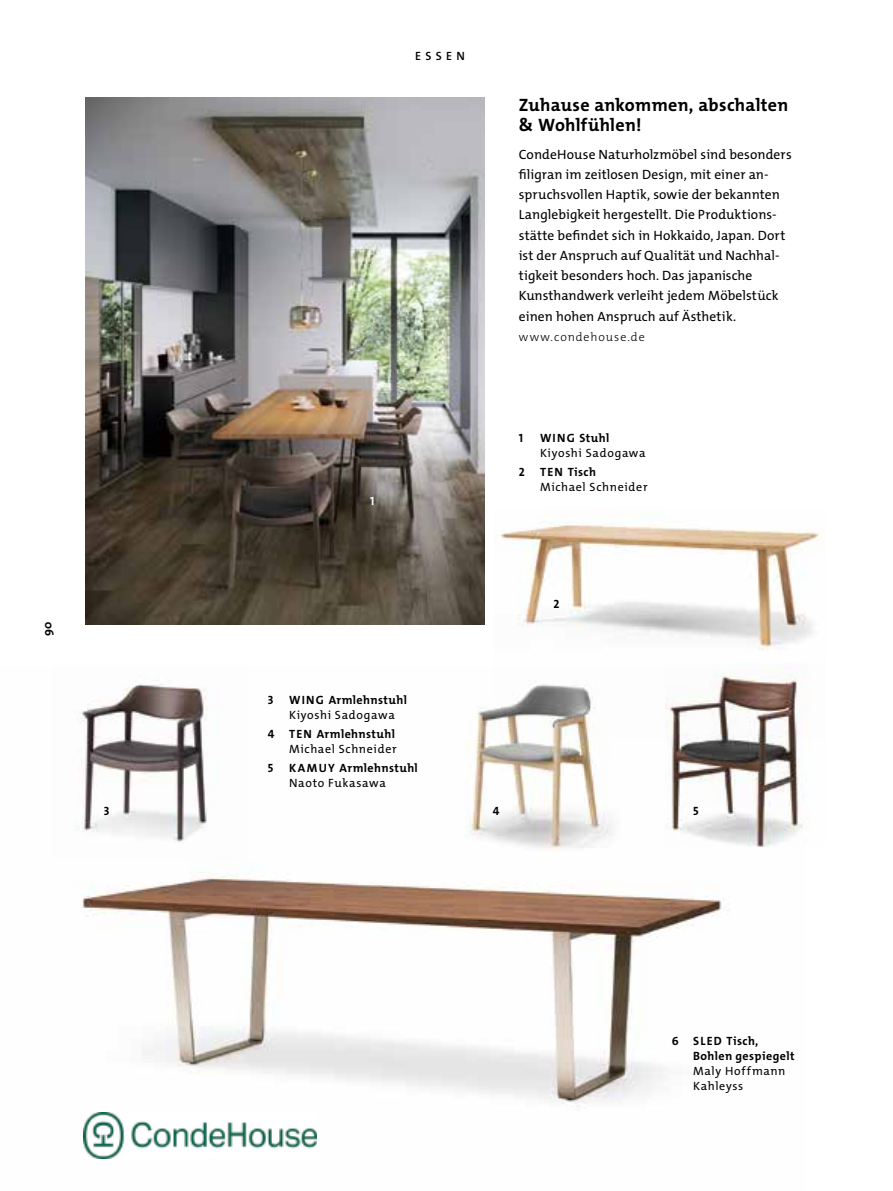
<style>
.page{position:relative;width:893px;height:1191px;background:#fff}
.page>*{position:absolute;margin:0;border:0;box-sizing:border-box;transform-origin:0 0}
.t1{font:700 18px/20.2px "The Mix Os F";letter-spacing:.015em;color:#000}
.t2{font:13.5px/20.2px "The Mix Os F";letter-spacing:.005em;color:#000}
.t3{font:700 12px/15px "The Mix Os F";letter-spacing:.035em;color:#000}
.t4{font:12px/15px "The Mix Os F";letter-spacing:.055em;color:#000}
.t5{font:300 12px "The Mix Os F";letter-spacing:.08em;color:#000}
.t6{font:600 12px "The Mix Os F";letter-spacing:.36em;color:#000}
.t7{font:700 12px "The Mix Os F";color:#fff}
</style>
<div class="page">
<img style="left:80px;top:846px;width:690px;height:313px">
<img style="left:85px;top:98px;width:400px;height:526px">
<img style="left:496px;top:521px;width:324px;height:129px">
<img style="left:441px;top:684px;width:191px;height:175px">
<img style="left:665px;top:673px;width:138px;height:173px">
<img style="left:75px;top:684px;width:171px;height:174px">
<img style="left:84px;top:1112px;width:232px;height:46px">
<p class="t3" style="left:40px;top:636px;width:16px;rotate:-90deg">90</p>
<p class="t6" style="left:415px;top:48px;width:51px">ESSEN</p>
<p class="t7" style="left:370px;top:493px;width:6px">1</p>
<p class="t3" style="left:268px;top:692px;width:7px">3</p>
<p class="t3" style="left:289px;top:692px;width:119px">WING Armlehnstuhl</p>
<p class="t4" style="left:289px;top:707px;width:107px">Kiyoshi Sadogawa</p>
<p class="t3" style="left:268px;top:726px;width:129px">4 TEN Armlehnstuhl</p>
<p class="t4" style="left:289px;top:741px;width:109px">Michael Schneider</p>
<p class="t3" style="left:268px;top:760px;width:7px">5</p>
<p class="t3" style="left:289px;top:760px;width:130px">KAMUY Armlehnstuhl</p>
<p class="t4" style="left:289px;top:775px;width:98px">Naoto Fukasawa</p>
<h1 class="t1" style="left:519px;top:94px;width:271px">Zuhause ankommen, abschalten &amp; Wohlfühlen!</h1>
<p class="t2" style="left:519px;top:144px;width:274px">CondeHouse Naturholzmöbel sind besonders filigran im zeitlosen Design, mit einer an&shy;spruchsvollen Haptik, sowie der bekannten Langlebigkeit hergestellt. Die Produktions&shy;stätte befindet sich in Hokkaido, Japan. Dort ist der Anspruch auf Qualität und Nachhal&shy;tigkeit besonders hoch. Das japanische Kunsthandwerk verleiht jedem Möbelstück einen hohen Anspruch auf Ästhetik.</p>
<p class="t5" style="left:519px;top:329px;width:127px">www.condehouse.de</p>
<p class="t3" style="left:519px;top:431px;width:6px">1</p>
<p class="t3" style="left:540px;top:431px;width:71px">WING Stuhl</p>
<p class="t4" style="left:540px;top:446px;width:107px">Kiyoshi Sadogawa</p>
<p class="t3" style="left:519px;top:465px;width:7px">2</p>
<p class="t3" style="left:540px;top:465px;width:57px">TEN Tisch</p>
<p class="t4" style="left:540px;top:480px;width:109px">Michael Schneider</p>
<p class="t3" style="left:554px;top:597px;width:7px">2</p>
<p class="t3" style="left:104px;top:803px;width:7px">3</p>
<p class="t3" style="left:493px;top:803px;width:8px">4</p>
<p class="t3" style="left:693px;top:803px;width:7px">5</p>
<p class="t3" style="left:693px;top:1034px;width:103px;text-indent:-21px">6 SLED Tisch,<br>Bohlen gespiegelt</p>
<p class="t4" style="left:693px;top:1064px;width:94px">Maly Hoffmann<br>Kahleyss</p>
</div>
